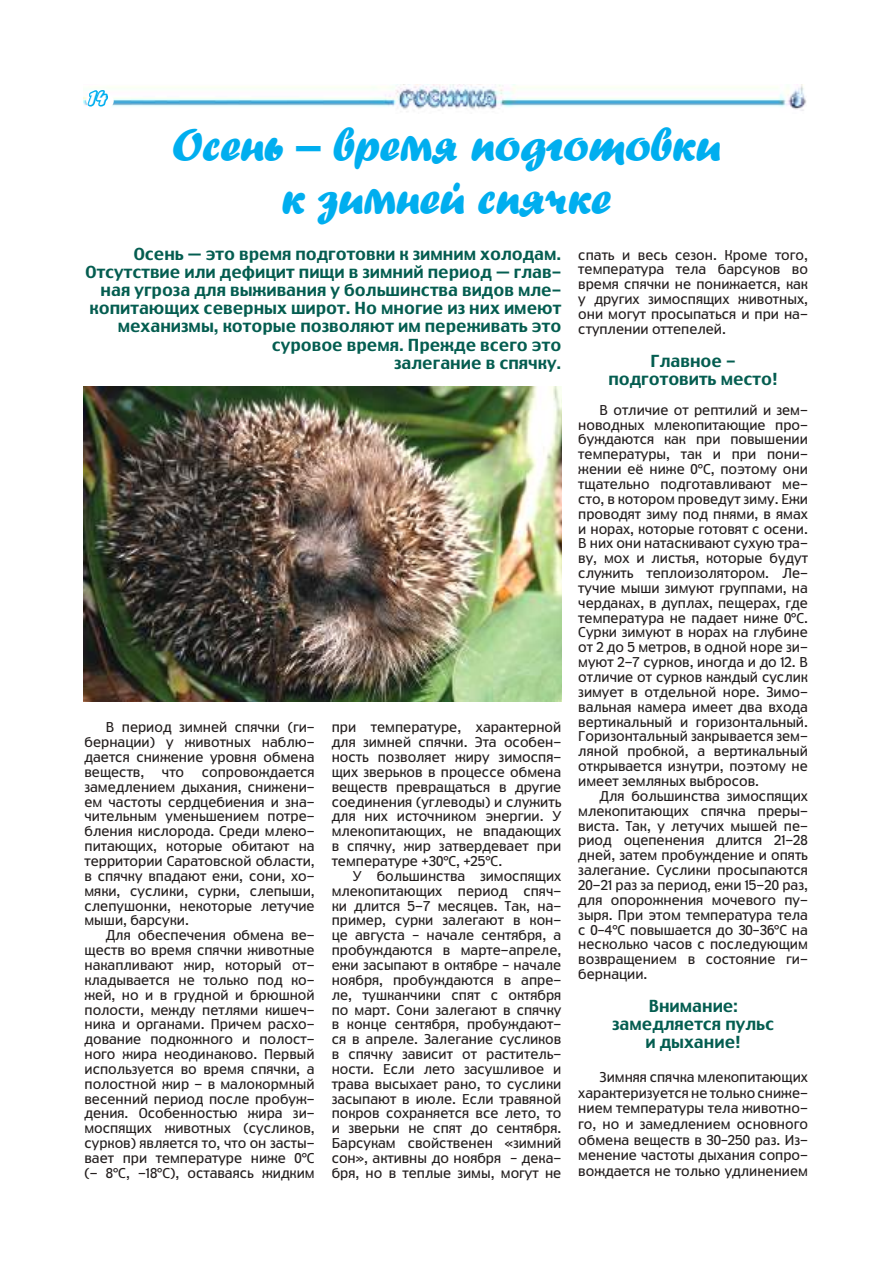
<style>
.page{position:relative;width:893px;height:1263px;background:#fff}
.page>*{position:absolute;margin:0;border:0;box-sizing:border-box;transform-origin:0 0}
.t1{font:48px/52.8px "Forte VR";color:#00aeef;text-align:center}
.t2{font:21px "Forte VR";color:#fff}
.t3{font:500 16.5px/18.1px "Truth CYR";color:#045d50;text-align:center}
.t4{font:13.5px/14.9px "Truth CYR";color:#241f1f;text-align:justify}
</style>
<div class="page">
<img style="left:84px;top:84px;width:723px;height:27px">
<div style="left:86px;top:91px;width:28px;height:20px;background:#fff;border-radius:50%"></div>
<svg style="left:85px;top:84px;width:25px;height:27px"></svg>
<img style="left:84px;top:387px;width:477px;height:315px">
<h2 class="t2" style="left:89px;top:83px;width:20px">14</h2>
<h1 class="t1" style="left:172px;top:115px;width:550px">Осень – время подготовки к зимней спячке</h1>
<p class="t3" style="left:86px;top:245px;width:477px;text-align:right">Осень — это время подготовки к зимним холодам.<br>Отсутствие или дефицит пищи в зимний период — глав&shy;ная угроза для выживания у большинства видов мле&shy;копитающих северных широт. Но многие из них имеют механизмы, которые позволяют им переживать это суровое время. Прежде всего это<br>залегание в спячку.</p>
<p class="t4" style="left:85px;top:720px;width:232px;text-indent:21px">В период зимней спячки (ги&shy;бернации) у животных наблю&shy;дается снижение уровня обмена веществ,</p>
<p class="t4" style="left:85px;top:764px;width:232px;text-indent:117px">сопровождается замедлением дыхания, снижени&shy;ем частоты сердцебиения и зна&shy;чительным уменьшением потре&shy;бления кислорода. Среди млеко&shy;питающих, которые обитают на территории Саратовской области, в спячку впадают ежи, сони, хо&shy;мяки, суслики, сурки, слепыши, слепушонки, некоторые летучие мыши, барсуки.</p>
<p class="t4" style="left:85px;top:928px;width:232px;text-indent:21px">Для обеспечения обмена ве&shy;ществ во время спячки животные накапливают жир, который от&shy;кладывается не только под ко&shy;жей, но и в грудной и брюшной полости, между петлями кишеч&shy;ника и органами. Причем расхо&shy;дование подкожного и полост&shy;ного жира неодинаково. Первый используется во время спячки, а полостной жир - в малокормный весенний период после пробуж&shy;дения. Особенностью жира зи&shy;моспящих животных (сусликов, сурков) является то, что он засты&shy;вает при температуре ниже 0°С (- 8°С, -18°С), оставаясь жидким</p>
<p class="t4" style="left:162px;top:764px;width:24px">что</p>
<p class="t4" style="left:332px;top:720px;width:231px">при температуре, характерной для зимней спячки. Эта особен&shy;ность позволяет жиру зимоспя&shy;щих зверьков в процессе обмена веществ превращаться в другие соединения (углеводы) и служить для них источником энергии. У млекопитающих, не впадающих в спячку, жир затвердевает при температуре +30°С, +25°С.</p>
<p class="t4" style="left:332px;top:868px;width:231px;text-indent:21px">У большинства зимоспящих млекопитающих период спяч&shy;ки длится 5-7 месяцев. Так, на&shy;пример, сурки залегают в кон&shy;це августа – начале сентября, а пробуждаются в марте-апреле, ежи засыпают в октябре – начале ноября, пробуждаются в апре&shy;ле, тушканчики спят с октября по март. Сони залегают в спячку в конце сентября, пробуждают&shy;ся в апреле. Залегание сусликов в спячку зависит от раститель&shy;ности. Если лето засушливое и трава высыхает рано, то суслики засыпают в июле. Если травяной покров сохраняется все лето, то и зверьки не спят до сентября.<br>Барсукам свойственен «зимний сон», активны до ноября – дека&shy;бря, но в теплые зимы, могут не</p>
<p class="t4" style="left:578px;top:247px;width:231px">спать и весь сезон. Кроме того, температура тела барсуков во время спячки не понижается, как у других зимоспящих животных, они могут просыпаться и при на&shy;ступлении оттепелей.</p>
<p class="t3" style="left:608px;top:352px;width:171px">Главное - подготовить место!</p>
<p class="t4" style="left:578px;top:402px;width:231px;text-indent:21px">В отличие от рептилий и зем&shy;новодных млекопитающие про&shy;буждаются как при повышении температуры, так и при пони&shy;жении её ниже 0°С, поэтому они тщательно подготавливают ме&shy;сто, в котором проведут зиму. Ежи проводят зиму под пнями, в ямах и норах, которые готовят с осени.<br>В них они натаскивают сухую тра&shy;ву, мох и листья, которые будут служить теплоизолятором. Ле&shy;тучие мыши зимуют группами, на чердаках, в дуплах, пещерах, где температура не падает ниже 0°С.<br>Сурки зимуют в норах на глубине от 2 до 5 метров, в одной норе зи&shy;муют 2-7 сурков, иногда и до 12. В отличие от сурков каждый суслик зимует в отдельной норе. Зимо&shy;вальная камера имеет два входа вертикальный и горизонтальный.<br>Горизонтальный закрывается зем&shy;ляной пробкой, а вертикальный открывается изнутри, поэтому не имеет земляных выбросов.</p>
<p class="t4" style="left:578px;top:788px;width:231px;text-indent:21px">Для большинства зимоспящих млекопитающих спячка преры&shy;виста. Так, у летучих мышей пе&shy;риод оцепенения длится 21-28 дней, затем пробуждение и опять залегание. Суслики просыпаются 20-21 раз за период, ежи 15-20 раз, для опорожнения мочевого пу&shy;зыря. При этом температура тела с 0–4°С повышается до 30–36°С на несколько часов с последующим возвращением в состояние ги&shy;бернации.</p>
<p class="t3" style="left:612px;top:997px;width:164px">Внимание: замедляется пульс и дыхание!</p>
<p class="t4" style="left:578px;top:1069px;width:231px;line-height:15.6px;text-indent:21px">Зимняя спячка млекопитающих характеризуется не только сниже&shy;нием температуры тела животно&shy;го, но и замедлением основного обмена веществ в 30–250 раз. Из&shy;менение частоты дыхания сопро&shy;вождается не только удлинением</p>
</div>
